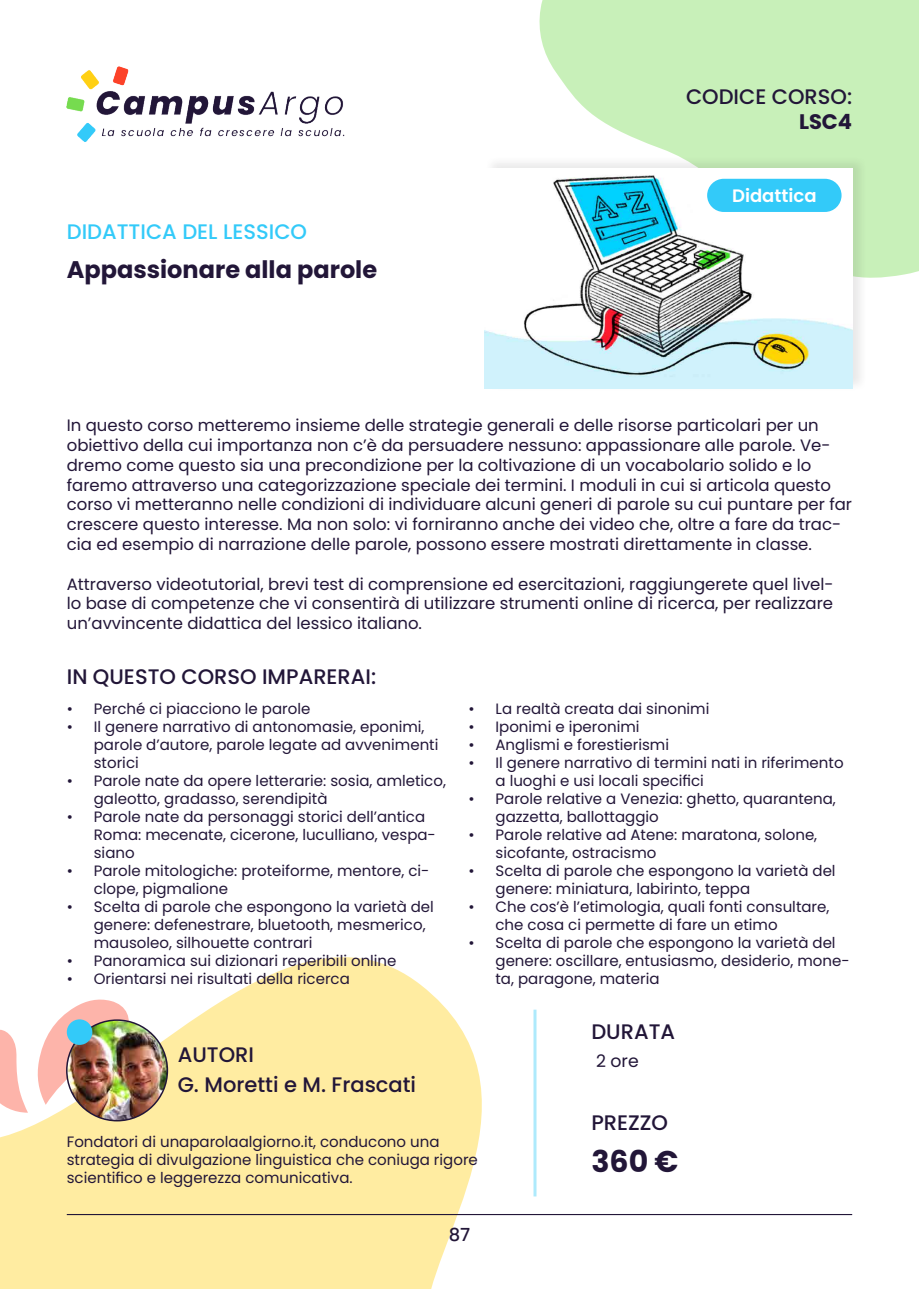
<style>
.page{position:relative;width:919px;height:1289px;background:#fff}
.page>*{position:absolute;margin:0;border:0;box-sizing:border-box;transform-origin:0 0}
.t1{font:700 30px "Poppins";color:#221638}
.t2{font:700 24px "Poppins";color:#221638}
.t3{font:500 21px "Poppins";color:#221638}
.t4{font:500 21px "Poppins";color:#33caf9}
.t5{font:700 21px "Poppins";color:#221638}
.t6{font:600 18px "Poppins";color:#fff}
.t7{font:500 18px "Poppins";color:#221638}
.t8{font:17.25px "Poppins";color:#221638}
.t9{font:16.5px/19.8px "Poppins";color:#221638}
.t10{font:15px/18px "Poppins";color:#221638}
</style>
<div class="page">
<svg style="left:0;top:957px;width:500px;height:331px;fill:#ffeca1"></svg>
<svg style="left:539px;top:0;width:379px;height:278px;background:#ccf1bf"></svg>
<hr style="left:67px;top:1213px;width:785px;height:2px;background:#221638">
<img style="left:67px;top:67px;width:278px;height:75px">
<div style="left:484px;top:156px;width:383px;height:236px;background:#231f20;opacity:.1"></div>
<img style="left:485px;top:168px;width:367px;height:220px">
<div style="left:707px;top:179px;width:134px;height:33px;background:#33caf9;border-radius:17px"></div>
<img style="left:67px;top:1020px;width:100px;height:100px;border-radius:50px">
<div style="left:66px;top:1019px;width:102px;height:102px;border:2px solid #221638;border-radius:50%"></div>
<div style="left:67px;top:1019px;width:25px;height:25px;background:#33caf9;border-radius:50%"></div>
<hr style="left:533px;top:1009px;width:3px;height:187px;background:#33caf9">
<h3 class="t3" style="left:686px;top:84px;width:168px">CODICE CORSO:</h3>
<h3 class="t5" style="left:799px;top:110px;width:55px">LSC4</h3>
<h3 class="t4" style="left:67px;top:220px;width:242px">DIDATTICA DEL LESSICO</h3>
<h2 class="t2" style="left:67px;top:256px;width:312px">Appassionare alla parole</h2>
<p class="t6" style="left:732px;top:185px;width:86px">Didattica</p>
<p class="t9" style="left:67px;top:415px;width:786px">In questo corso metteremo insieme delle strategie generali e delle risorse particolari per un obiettivo della cui importanza non c’è da persuadere nessuno: appassionare alle parole. Ve&shy;dremo come questo sia una precondizione per la coltivazione di un vocabolario solido e lo faremo attraverso una categorizzazione speciale dei termini. I moduli in cui si articola questo corso vi metteranno nelle condizioni di individuare alcuni generi di parole su cui puntare per far crescere questo interesse. Ma non solo: vi forniranno anche dei video che, oltre a fare da trac&shy;cia ed esempio di narrazione delle parole, possono essere mostrati direttamente in classe.</p>
<p class="t9" style="left:67px;top:574px;width:768px;text-align:justify">Attraverso videotutorial, brevi test di comprensione ed esercitazioni, raggiungerete quel livel&shy;lo base di competenze che vi consentirà di utilizzare strumenti online di ricerca, per realizzare un’avvincente didattica del lessico italiano.</p>
<h3 class="t3" style="left:67px;top:664px;width:311px">IN QUESTO CORSO IMPARERAI:</h3>
<p class="t10" style="left:67px;top:700px;width:245px">• Perché ci piacciono le parole</p>
<p class="t10" style="left:94px;top:718px;width:346px;text-indent:-27px">• Il genere narrativo di antonomasie, eponimi, parole d’autore, parole legate ad avvenimenti storici</p>
<p class="t10" style="left:94px;top:772px;width:353px;text-indent:-27px">• Parole nate da opere letterarie: sosia, amletico, galeotto, gradasso, serendipità</p>
<p class="t10" style="left:94px;top:808px;width:343px;text-indent:-27px">• Parole nate da personaggi storici dell’antica<br>Roma: mecenate, cicerone, luculliano, vespa&shy;siano</p>
<p class="t10" style="left:94px;top:862px;width:337px;text-indent:-27px">• Parole mitologiche: proteiforme, mentore, ci&shy;clope, pigmalione</p>
<p class="t10" style="left:94px;top:898px;width:341px;text-indent:-27px">• Scelta di parole che espongono la varietà del genere: defenestrare, bluetooth, mesmerico, mausoleo, silhouette contrari</p>
<p class="t10" style="left:67px;top:952px;width:331px">• Panoramica sui dizionari reperibili online</p>
<p class="t10" style="left:67px;top:970px;width:284px">• Orientarsi nei risultati della ricerca</p>
<h3 class="t3" style="left:178px;top:1042px;width:78px">AUTORI</h3>
<h3 class="t3" style="left:178px;top:1071px;width:240px">G. Moretti e M. Frascati</h3>
<p class="t10" style="left:468px;top:700px;width:242px">• La realtà creata dai sinonimi</p>
<p class="t10" style="left:468px;top:718px;width:172px">• Iponimi e iperonimi</p>
<p class="t10" style="left:468px;top:736px;width:202px">• Anglismi e forestierismi</p>
<p class="t10" style="left:495px;top:754px;width:349px;text-indent:-27px">• Il genere narrativo di termini nati in riferimento a luoghi e usi locali specifici</p>
<p class="t10" style="left:495px;top:790px;width:342px;text-indent:-27px">• Parole relative a Venezia: ghetto, quarantena, gazzetta, ballottaggio</p>
<p class="t10" style="left:495px;top:826px;width:323px;text-indent:-27px">• Parole relative ad Atene: maratona, solone, sicofante, ostracismo</p>
<p class="t10" style="left:495px;top:862px;width:341px;text-indent:-27px">• Scelta di parole che espongono la varietà del genere: miniatura, labirinto, teppa</p>
<p class="t10" style="left:495px;top:898px;width:335px;text-indent:-27px">• Che cos’è l’etimologia, quali fonti consultare, che cosa ci permette di fare un etimo</p>
<p class="t10" style="left:495px;top:934px;width:355px;text-indent:-27px">• Scelta di parole che espongono la varietà del genere: oscillare, entusiasmo, desiderio, mone&shy;ta, paragone, materia</p>
<h3 class="t3" style="left:591px;top:1019px;width:85px">DURATA</h3>
<p class="t8" style="left:596px;top:1051px;width:44px">2 ore</p>
<h3 class="t3" style="left:591px;top:1110px;width:78px">PREZZO</h3>
<p class="t10" style="left:67px;top:1132px;width:412px">Fondatori di unaparolaalgiorno.it, conducono una strategia di divulgazione linguistica che coniuga rigore scientifico e leggerezza comunicativa.</p>
<p class="t7" style="left:448px;top:1224px;width:23px">87</p>
<h1 class="t1" style="left:591px;top:1143px;width:89px">360 €</h1>
</div>
